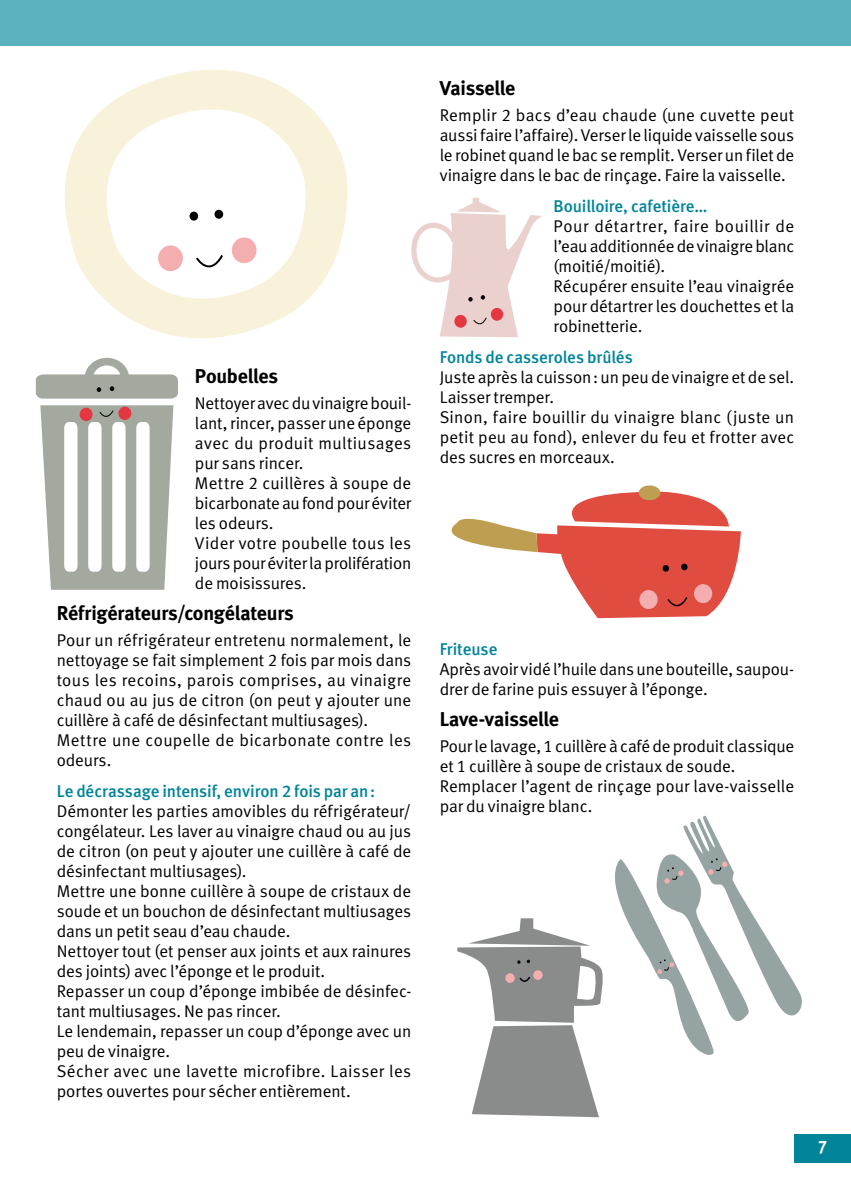
<style>
.page{position:relative;width:851px;height:1191px;background:#fff}
.page>*{position:absolute;margin:0;border:0;box-sizing:border-box;transform-origin:0 0}
.t1{font:20px "Meta Bold LF";letter-spacing:-.015em;color:#000}
.t2{font:18px "Meta Bold LF";color:#fff;scale:.95 1}
.t3{font:17px/20px "Meta Normal LF";color:#000}
.t4{font:17px "Meta Medium LF";letter-spacing:-.005em;color:#00849a}
</style>
<div class="page">
<div style="left:794px;top:1134px;width:56px;height:28px;background:#00849a"></div>
<div style="left:0;top:0;width:850px;height:45px;background:#5cb2bf"></div>
<svg style="left:40px;top:405px;width:133px;height:185px"></svg>
<svg style="left:36px;top:358px;width:142px;height:40px"></svg>
<svg style="left:411px;top:198px;width:131px;height:139px"></svg>
<svg style="left:451px;top:489px;width:289px;height:129px"></svg>
<div style="left:638px;top:485px;width:22px;height:15px;background:#be9f52;border-radius:50%"></div>
<svg style="left:457px;top:816px;width:345px;height:301px"></svg>
<svg style="left:31px;top:45px;width:316px;height:294px"></svg>
<svg style="left:83px;top:87px;width:222px;height:221px"></svg>
<div style="left:232px;top:237px;width:24px;height:26px;background:#f4aeb0;border-radius:50%"></div>
<div style="left:158px;top:245px;width:25px;height:26px;background:#f4aeb0;border-radius:50%"></div>
<svg style="left:195px;top:253px;width:30px;height:25px"></svg>
<div style="left:189px;top:212px;width:9px;height:9px;background:#000;border-radius:50%"></div>
<div style="left:214px;top:210px;width:9px;height:9px;background:#000;border-radius:50%"></div>
<p class="t1" style="left:195px;top:364px;width:85px">Poubelles</p>
<p class="t3" style="left:195px;top:392px;width:218px">Nettoyer avec du vinaigre bouil&shy;lant, rincer, passer une éponge avec du produit multiusages pur sans rincer.<br>Mettre 2 cuillères à soupe de bicarbonate au fond pour éviter les odeurs.<br>Vider votre poubelle tous les jours pour éviter la prolifération de moisissures.</p>
<p class="t1" style="left:57px;top:601px;width:238px">Réfrigérateurs/congélateurs</p>
<p class="t3" style="left:57px;top:629px;width:356px">Pour un réfrigérateur entretenu normalement, le nettoyage se fait simplement 2 fois par mois dans tous les recoins, parois comprises, au vinaigre chaud ou au jus de citron (on peut y ajouter une cuillère à café de désinfectant multiusages).<br>Mettre une coupelle de bicarbonate contre les odeurs.</p>
<p class="t4" style="left:57px;top:781px;width:320px">Le décrassage intensif, environ 2 fois par an:</p>
<p class="t3" style="left:57px;top:801px;width:356px">Démonter les parties amovibles du réfrigérateur/ congélateur. Les laver au vinaigre chaud ou au jus de citron (on peut y ajouter une cuillère à café de désinfectant multiusages).<br>Mettre une bonne cuillère à soupe de cristaux de soude et un bouchon de désinfectant multiusages dans un petit seau d’eau chaude.<br>Nettoyer tout (et penser aux joints et aux rainures des joints) avec l’éponge et le produit.<br>Repasser un coup d’éponge imbibée de désinfec&shy;tant multiusages. Ne pas rincer.<br>Le lendemain, repasser un coup d’éponge avec un peu de vinaigre.<br>Sécher avec une lavette microfibre. Laisser les portes ouvertes pour sécher entièrement.</p>
<p class="t1" style="left:439px;top:76px;width:77px">Vaisselle</p>
<p class="t3" style="left:439px;top:104px;width:356px;text-align:justify">Remplir 2 bacs d’eau chaude (une cuvette peut aussi faire l’affaire). Verser le liquide vaisselle sous le robinet quand le bac se remplit. Verser un filet de vinaigre dans le bac de rinçage. Faire la vaisselle.</p>
<p class="t4" style="left:553px;top:196px;width:155px">Bouilloire, cafetière…</p>
<p class="t3" style="left:553px;top:216px;width:242px">Pour détartrer, faire bouillir de l’eau additionnée de vinaigre blanc (moitié/moitié).<br>Récupérer ensuite l’eau vinaigrée pour détartrer les douchettes et la robinetterie.</p>
<p class="t4" style="left:439px;top:347px;width:194px">Fonds de casseroles brûlés</p>
<p class="t3" style="left:439px;top:367px;width:356px">Juste après la cuisson: un peu de vinaigre et de sel.<br>Laisser tremper.<br>Sinon, faire bouillir du vinaigre blanc (juste un petit peu au fond), enlever du feu et frotter avec des sucres en morceaux.</p>
<p class="t4" style="left:439px;top:639px;width:59px">Friteuse</p>
<p class="t3" style="left:439px;top:658px;width:356px">Après avoir vidé l’huile dans une bouteille, saupou&shy;drer de farine puis essuyer à l’éponge.</p>
<p class="t1" style="left:439px;top:707px;width:121px">Lave-vaisselle</p>
<p class="t3" style="left:439px;top:735px;width:356px">Pour le lavage, 1 cuillère à café de produit classique et 1 cuillère à soupe de cristaux de soude.<br>Remplacer l’agent de rinçage pour lave-vaisselle par du vinaigre blanc.</p>
<p class="t2" style="left:817px;top:1136px;width:12px">7</p>
</div>
